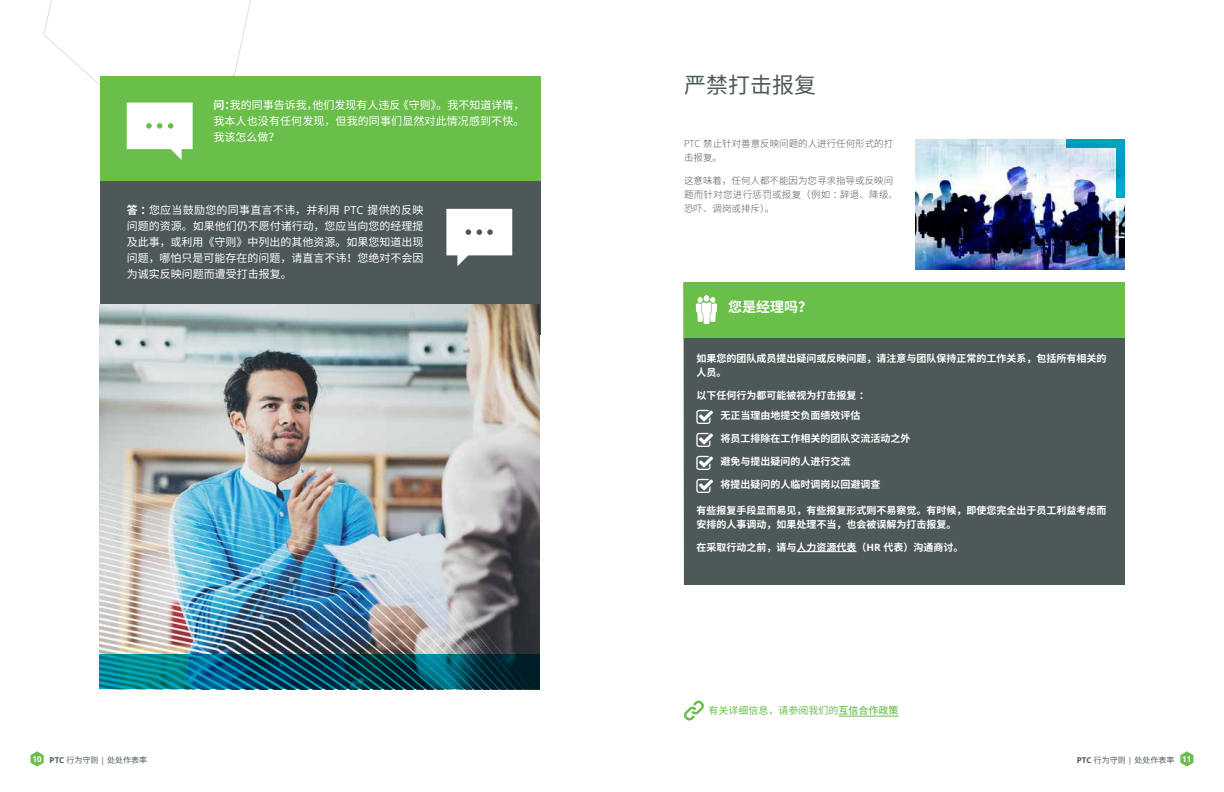
<style>
.page{position:relative;width:1224px;height:792px;background:#fff}
.page>*{position:absolute;margin:0;border:0;box-sizing:border-box;transform-origin:0 0}
.t1{font:22px "Noto Sans CJ Ksc";color:#4d5858}
.t2{font:700 14px "Noto Sans CJ Ksc";color:#fff}
.t3{font:11px/16px "Noto Sans CJ Ksc";color:#fff;text-align:justify}
.t4{font:700 10px/14px "Noto Sans CJ Ksc";color:#fff}
.t5{font:10px "Noto Sans CJ Ksc";color:#6abf4b}
.t6{font:300 9.5px/14px "Noto Sans CJ Ksc";color:#58595b}
.t7{font:8px "Noto Sans CJ Ksc";color:#4d5858}
.s1{font-weight:700}
.s2{font-family:"Open Sans"}
.s3{font-weight:500}
.s4{font-family:"Open Sans";font-weight:700;color:#fff}
.s5{font-family:"Open Sans";font-weight:700}
</style>
<div class="page">
<div style="left:100px;top:76px;width:441px;height:105px;background:#6abf4b"></div>
<div style="left:100px;top:181px;width:441px;height:154px;background:#4d5858"></div>
<svg style="left:43px;top:0;width:208px;height:160px"></svg>
<svg style="left:446px;top:209px;width:66px;height:57px"></svg>
<div style="left:684px;top:282px;width:441px;height:303px;background:#4d5858"></div>
<div style="left:684px;top:282px;width:440px;height:56px;background:#6abf4b"></div>
<hr style="left:797px;top:551px;width:60px;height:1px;background:#fff">
<svg style="left:696px;top:295px;width:21px;height:29px"></svg>
<img style="left:99px;top:304px;width:441px;height:385px">
<img style="left:916px;top:139px;width:209px;height:131px">
<hr style="left:839px;top:716px;width:60px;height:1px;background:#6abf4b">
<svg style="left:684px;top:701px;width:20px;height:20px"></svg>
<div style="left:1066px;top:139px;width:59px;height:9px;background:#009fc0"></div>
<div style="left:1117px;top:139px;width:8px;height:59px;background:#00a1c2"></div>
<svg style="left:100px;top:654px;width:440px;height:35px;background:#00566a"></svg>
<svg style="left:31px;top:751px;width:13px;height:16px"></svg>
<svg style="left:1180px;top:751px;width:13px;height:16px"></svg>
<svg style="left:697px;top:409px;width:16px;height:15px"></svg>
<svg style="left:697px;top:432px;width:16px;height:15px"></svg>
<svg style="left:697px;top:455px;width:16px;height:15px"></svg>
<svg style="left:697px;top:478px;width:16px;height:15px"></svg>
<p class="t3" style="left:213px;top:97px;width:313px"><span class="s1">问：</span>我的同事告诉我，他们发现有人违反《守则》。我不知道详情，我本人也没有任何发现，但我的同事们显然对此情况感到不快。我该怎么做？</p>
<p class="t3" style="left:127px;top:202px;width:298px"><span class="s1">答：</span>您应当鼓励您的同事直言不讳，并利用 <span class="s2">PTC</span> 提供的反映问题的资源。如果他们仍不愿付诸行动，您应当向您的经理提及此事，或利用《守则》中列出的其他资源。如果您知道出现问题，哪怕只是可能存在的问题，请直言不讳！您绝对不会因为诚实反映问题而遭受打击报复。</p>
<h1 class="t1" style="left:684px;top:73px;width:133px">严禁打击报复</h1>
<p class="t6" style="left:684px;top:136px;width:211px"><span class="s2">PTC</span> 禁止针对善意反映问题的人进行任何形式的打击报复。</p>
<p class="t6" style="left:684px;top:173px;width:216px">这意味着，任何人都不能因为您寻求指导或反映问题而针对您进行惩罚或报复（例如：辞退、降级、恐吓、调岗或排斥）。</p>
<h2 class="t2" style="left:728px;top:299px;width:85px">您是经理吗？</h2>
<p class="t4" style="left:697px;top:351px;width:411px">如果您的团队成员提出疑问或反映问题，请注意与团队保持正常的工作关系，包括所有相关的人员。</p>
<p class="t4" style="left:721px;top:385px;width:150px;line-height:20px;text-indent:-24px">以下任何行为都可能被视为打击报复：无正当理由地提交负面绩效评估</p>
<p class="t4" style="left:721px;top:431px;width:191px">将员工排除在工作相关的团队交流活动之外</p>
<p class="t4" style="left:721px;top:454px;width:131px">避免与提出疑问的人进行交流</p>
<p class="t4" style="left:721px;top:477px;width:161px">将提出疑问的人临时调岗以回避调查</p>
<p class="t4" style="left:697px;top:503px;width:411px">有些报复手段显而易见，有些报复形式则不易察觉。有时候，即使您完全出于员工利益考虑而安排的人事调动，如果处理不当，也会被误解为打击报复。</p>
<p class="t4" style="left:697px;top:540px;width:268px">在采取行动之前，请与人力资源代表（<span class="s2">HR</span> 代表）沟通商讨。</p>
<p class="t5" style="left:709px;top:705px;width:191px">有关详细信息，请参阅我们的<span class="s3">互信合作政策</span></p>
<p class="t7" style="left:33px;top:755px;width:116px"><span class="s4">10</span> <span class="s5">PTC</span> 行为守则 <span class="s2">|</span> 处处作表率</p>
<p class="t7" style="left:1077px;top:755px;width:116px"><span class="s5">PTC</span> 行为守则 <span class="s2">|</span> 处处作表率 <span class="s4">11</span></p>
</div>
